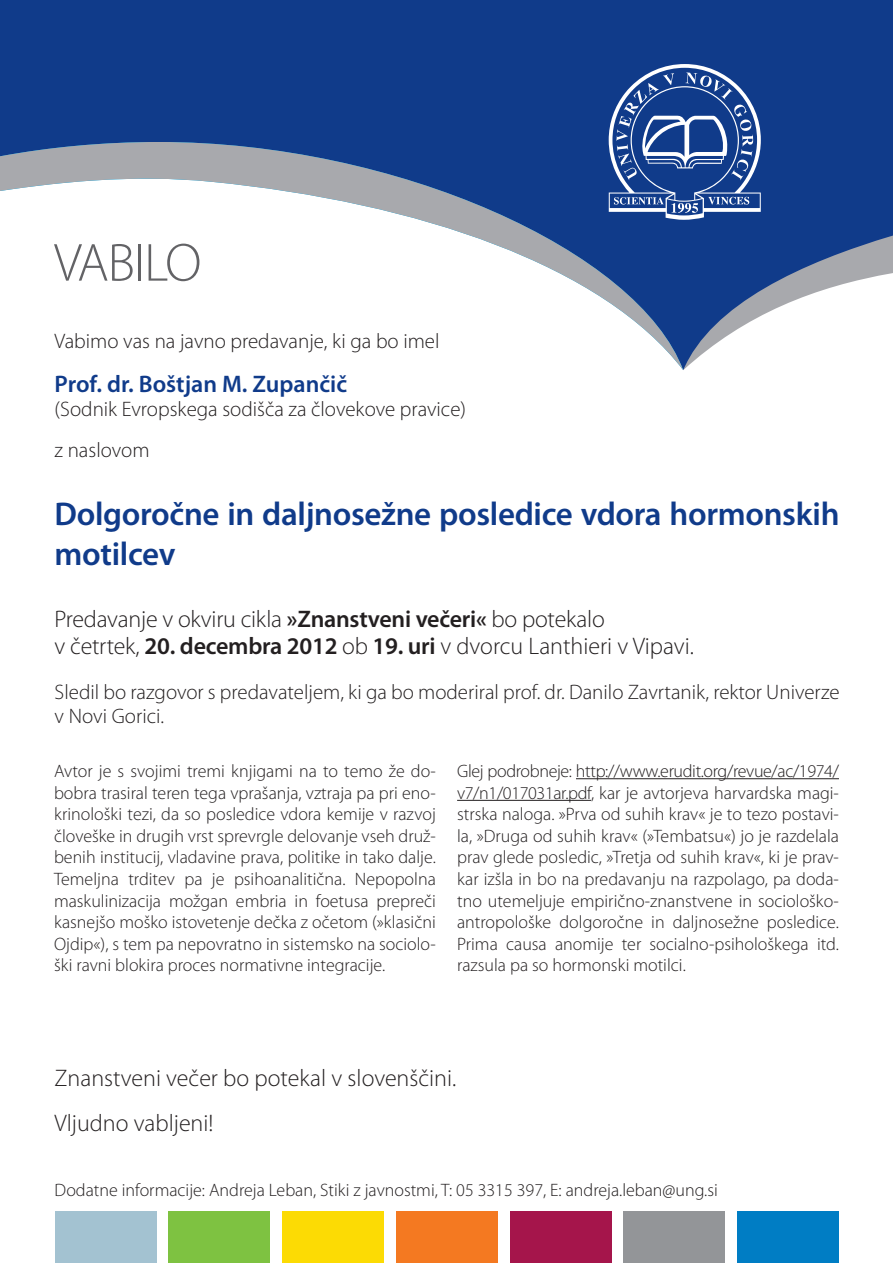
<style>
.page{position:relative;width:893px;height:1263px;background:#fff}
.page>*{position:absolute;margin:0;border:0;box-sizing:border-box;transform-origin:0 0}
.t1{font:300 54px "Myriad Pro";letter-spacing:-.02em;color:#636366}
.t2{font:600 33px/39.6px "Myriad Pro";letter-spacing:-.01em;color:#103b8a}
.t3{font:300 24px/27px "Myriad Pro";color:#231f20}
.t4{font:600 24px "Myriad Pro";color:#103b8a}
.t5{font:300 21px/41px "Myriad Pro";color:#231f20}
.t6{font:300 18px/21.6px "Myriad Pro";color:#231f20;text-align:justify}
.s1{font-weight:600}
</style>
<div class="page">
<div style="left:0;top:0;width:893px;height:236px;background:#103b8a"></div>
<svg style="left:0;top:142px;width:683px;height:228px"></svg>
<svg style="left:683px;top:236px;width:210px;height:134px"></svg>
<svg style="left:609px;top:64px;width:152px;height:156px;background:#4264a2"></svg>
<hr style="left:576px;top:778px;width:263px;height:1px;background:#231f20">
<hr style="left:457px;top:800px;width:134px;height:1px;background:#231f20">
<div style="left:55px;top:1211px;width:102px;height:52px;background:#a3c2d1"></div>
<div style="left:168px;top:1211px;width:102px;height:52px;background:#7ec241"></div>
<div style="left:282px;top:1211px;width:102px;height:52px;background:#fcdb04"></div>
<div style="left:396px;top:1211px;width:102px;height:52px;background:#f47921"></div>
<div style="left:510px;top:1211px;width:102px;height:52px;background:#a5154b"></div>
<div style="left:623px;top:1211px;width:102px;height:52px;background:#939598"></div>
<div style="left:737px;top:1211px;width:102px;height:52px;background:#007dc4"></div>
<h1 class="t1" style="left:54px;top:230px;width:149px">VABILO</h1>
<p class="t5" style="left:55px;top:320px;width:386px">Vabimo vas na javno predavanje, ki ga bo imel</p>
<h3 class="t4" style="left:55px;top:368px;width:294px">Prof. dr. Boštjan M. Zupančič</h3>
<p class="t5" style="left:55px;top:388px;width:413px">(Sodnik Evropskega sodišča za človekove pravice) z naslovom</p>
<h2 class="t2" style="left:55px;top:493px;width:786px">Dolgoročne in daljnosežne posledice vdora hormonskih motilcev</h2>
<h3 class="t3" style="left:55px;top:605px;width:641px">Predavanje v okviru cikla <span class="s1">»Znanstveni večeri«</span> bo potekalo<br>v četrtek, <span class="s1">20. decembra 2012</span> ob <span class="s1">19. uri</span> v dvorcu Lanthieri v Vipavi.</h3>
<p class="t5" style="left:55px;top:680px;width:786px;line-height:24px">Sledil bo razgovor s predavateljem, ki ga bo moderiral prof. dr. Danilo Zavrtanik, rektor Univerze v Novi Gorici.</p>
<p class="t6" style="left:54px;top:760px;width:383px">Avtor je s svojimi tremi knjigami na to temo že do&shy;bobra trasiral teren tega vprašanja, vztraja pa pri eno&shy;krinološki tezi, da so posledice vdora kemije v razvoj človeške in drugih vrst sprevrgle delovanje vseh druž&shy;benih institucij, vladavine prava, politike in tako dalje.<br>Temeljna trditev pa je psihoanalitična. Nepopolna maskulinizacija možgan embria in foetusa prepreči kasnejšo moško istovetenje dečka z očetom (»klasični Ojdip«), s tem pa nepovratno in sistemsko na sociolo&shy;ški ravni blokira proces normativne integracije.</p>
<p class="t6" style="left:457px;top:760px;width:383px">Glej podrobneje: http://www.erudit.org/revue/ac/1974/ v7/n1/017031ar.pdf, kar je avtorjeva harvardska magi&shy;strska naloga. »Prva od suhih krav« je to tezo postavi&shy;la, »Druga od suhih krav« (»Tembatsu«) jo je razdelala prav glede posledic, »Tretja od suhih krav«, ki je prav&shy;kar izšla in bo na predavanju na razpolago, pa doda&shy;tno utemeljuje empirično-znanstvene in sociološko&shy;antropološke dolgoročne in daljnosežne posledice.<br>Prima causa anomije ter socialno-psihološkega itd. razsula pa so hormonski motilci.</p>
<h3 class="t3" style="left:55px;top:1054px;width:403px;line-height:45.8px">Znanstveni večer bo potekal v slovenščini.<br>Vljudno vabljeni!</h3>
<p class="t6" style="left:55px;top:1179px;width:665px">Dodatne informacije: Andreja Leban, Stiki z javnostmi, T: 05 3315 397, E: andreja.leban@ung.si</p>
</div>
